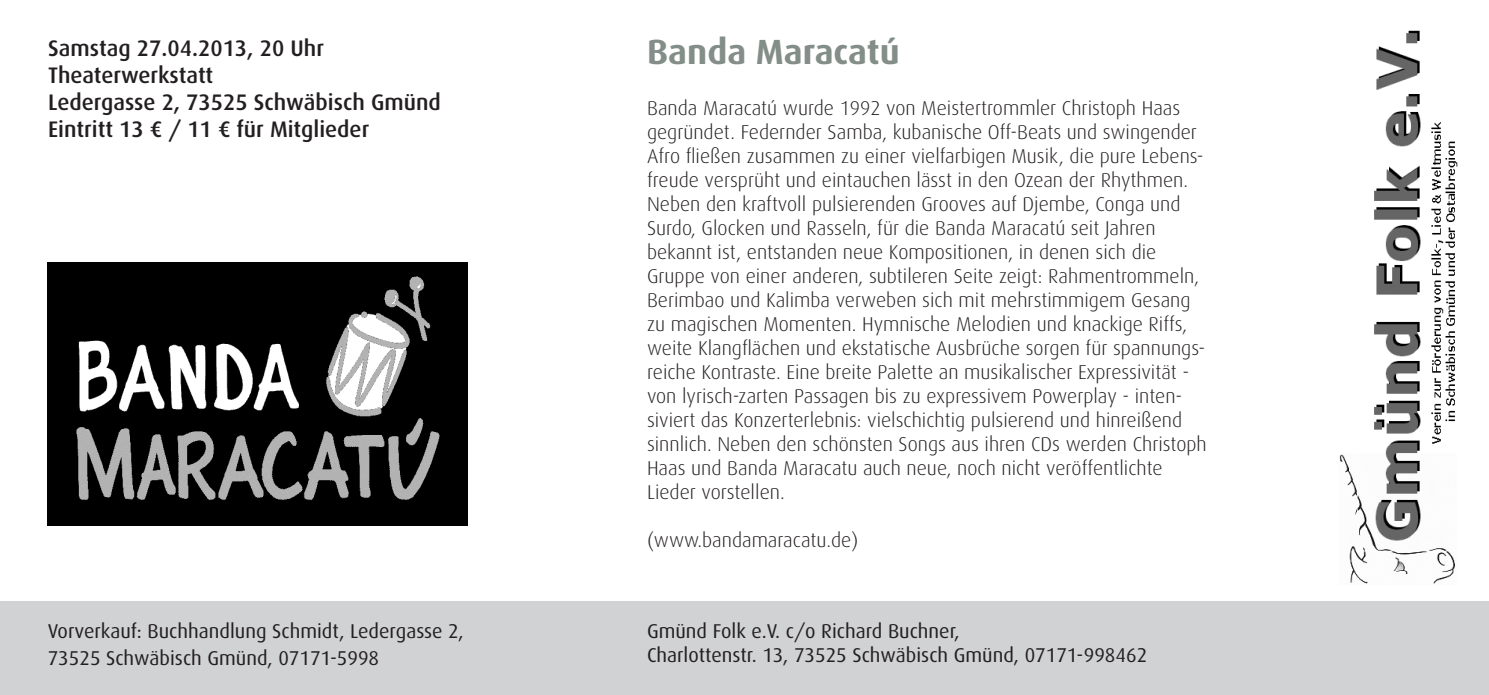
<style>
.page{position:relative;width:1489px;height:695px;background:#fff}
.page>*{position:absolute;margin:0;border:0;box-sizing:border-box;transform-origin:0 0}
.t1{font:700 35px "Dax";color:#848e89}
.t2{font:500 22.5px/27px "Dax";color:#231f20}
.t3{font:300 20px/24px "Dax";color:#231f20}
.t4{font:20px/24px "Dax";color:#231f20}
</style>
<div class="page">
<div style="left:0;top:601px;width:1488px;height:93px;background:#d1d2d4"></div>
<img style="left:1339px;top:31px;width:119px;height:553px">
<img style="left:48px;top:262px;width:420px;height:263px">
<p class="t2" style="left:48px;top:35px;width:394px">Samstag 27.04.2013, 20 Uhr<br>Theaterwerkstatt<br>Ledergasse 2, 73525 Schwäbisch Gmünd<br>Eintritt 13 € / 11 € für Mitglieder</p>
<p class="t4" style="left:48px;top:617px;width:417px;line-height:27px">Vorverkauf: Buchhandlung Schmidt, Ledergasse 2,<br>73525 Schwäbisch Gmünd, 07171-5998</p>
<h1 class="t1" style="left:647px;top:32px;width:254px">Banda Maracatú</h1>
<p class="t3" style="left:647px;top:96px;width:561px">Banda Maracatú wurde 1992 von Meistertrommler Christoph Haas gegründet. Federnder Samba, kubanische Off-Beats und swingender Afro fließen zusammen zu einer vielfarbigen Musik, die pure Lebens&shy;freude versprüht und eintauchen lässt in den Ozean der Rhythmen.<br>Neben den kraftvoll pulsierenden Grooves auf Djembe, Conga und Surdo, Glocken und Rasseln, für die Banda Maracatú seit Jahren bekannt ist, entstanden neue Kompositionen, in denen sich die Gruppe von einer anderen, subtileren Seite zeigt: Rahmentrommeln, Berimbao und Kalimba verweben sich mit mehrstimmigem Gesang zu magischen Momenten. Hymnische Melodien und knackige Riffs, weite Klangflächen und ekstatische Ausbrüche sorgen für spannungs&shy;reiche Kontraste. Eine breite Palette an musikalischer Expressivität - von lyrisch-zarten Passagen bis zu expressivem Powerplay - inten&shy;siviert das Konzerterlebnis: vielschichtig pulsierend und hinreißend sinnlich. Neben den schönsten Songs aus ihren CDs werden Christoph Haas und Banda Maracatu auch neue, noch nicht veröffentlichte Lieder vorstellen.</p>
<p class="t3" style="left:647px;top:528px;width:213px">(www.bandamaracatu.de)</p>
<p class="t4" style="left:647px;top:618px;width:501px">Gmünd Folk e.V. c/o Richard Buchner,<br>Charlottenstr. 13, 73525 Schwäbisch Gmünd, 07171-998462</p>
</div>
